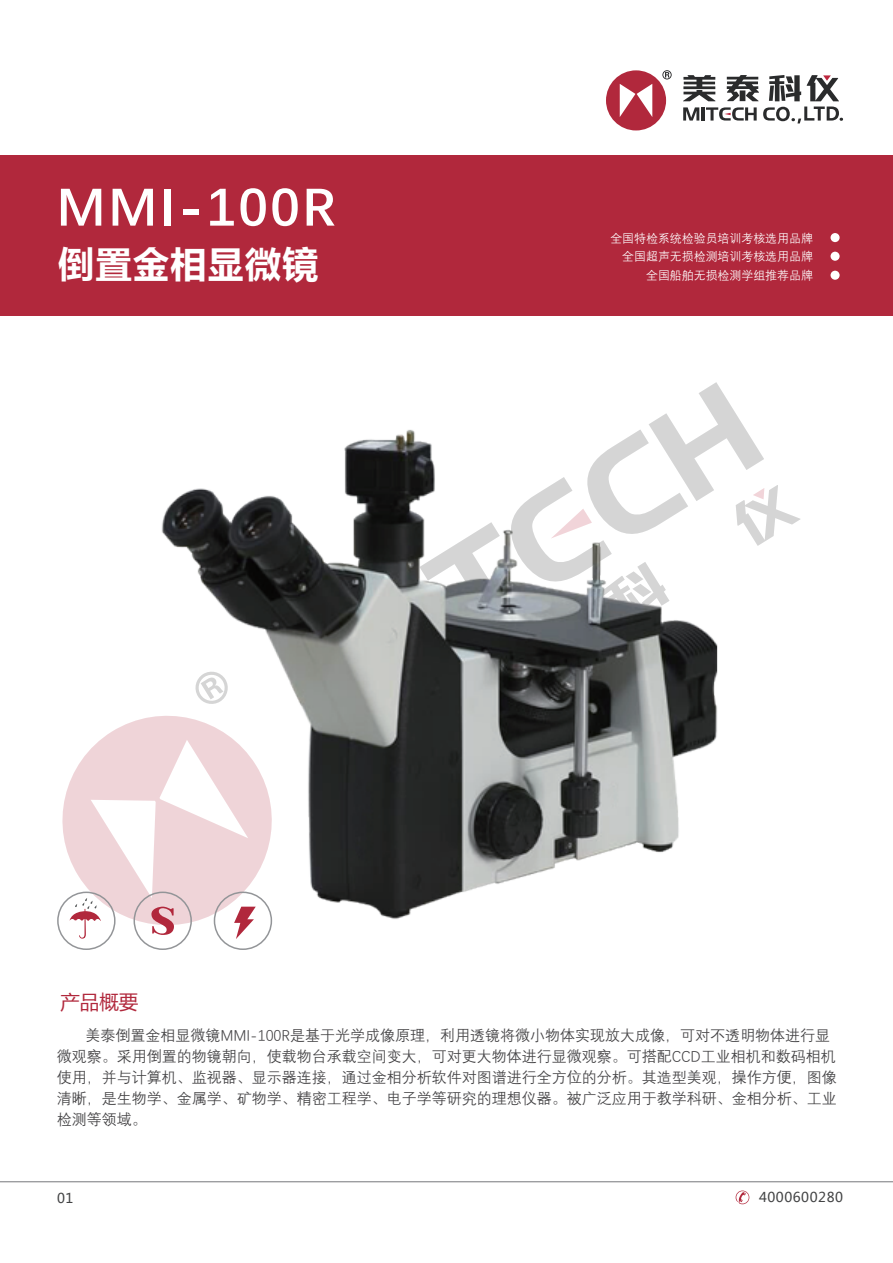
<style>
.page{position:relative;width:893px;height:1263px;background:#fff}
.page>*{position:absolute;margin:0;border:0;box-sizing:border-box;transform-origin:0 0}
.t1{font:700 53.55px "Deng Xian";letter-spacing:.04em;color:#fff}
.t2{font:700 36px "Microsoft Ya Hei";letter-spacing:.04em;color:#fff}
.t3{font:19.5px "Microsoft Ya Hei";color:#b1283c}
.t4{font:15px/21px "Deng Xian";color:#424143}
.t5{font:13.5px "Microsoft Ya Hei";letter-spacing:.04em;color:#424344}
.t6{font:11.85px/18.3px "Deng Xian";color:#fff;text-align:right}
</style>
<div class="page">
<svg style="left:683px;top:107px;width:16px;height:14px"></svg>
<hr style="left:702px;top:107px;width:3px;height:14px;background:#2a2b2c">
<svg style="left:706px;top:107px;width:51px;height:14px"></svg>
<svg style="left:662px;top:70px;width:10px;height:9px"></svg>
<div style="left:606px;top:70px;width:60px;height:60px;background:#b1283c;border-radius:50%"></div>
<svg style="left:620px;top:84px;width:32px;height:33px"></svg>
<svg style="left:683px;top:75px;width:156px;height:26px"></svg>
<svg style="left:763px;top:107px;width:80px;height:16px"></svg>
<svg style="left:736px;top:1190px;width:13px;height:14px"></svg>
<div style="left:0;top:155px;width:893px;height:160px;background:#b1283c"></div>
<svg style="left:62px;top:763px;width:18px;height:176px"></svg>
<div style="left:830px;top:233px;width:10px;height:9px;background:#fff;border-radius:50%"></div>
<div style="left:830px;top:252px;width:10px;height:9px;background:#fff;border-radius:50%"></div>
<div style="left:830px;top:271px;width:10px;height:9px;background:#fff;border-radius:50%"></div>
<img style="left:80px;top:315px;width:749px;height:635px">
<h1 class="t1" style="left:56px;top:171px;width:281px">MMI-100R</h1>
<h2 class="t2" style="left:58px;top:239px;width:262px">倒置金相显微镜</h2>
<p class="t6" style="left:610px;top:229px;width:204px">全国特检系统检验员培训考核选用品牌全国超声无损检测培训考核选用品牌全国船舶无损检测学组推荐品牌</p>
<h3 class="t3" style="left:60px;top:988px;width:79px">产品概要</h3>
<p class="t4" style="left:57px;top:1024px;width:782px;text-indent:29px">美泰倒置金相显微镜MMI-100R是基于光学成像原理，利用透镜将微小物体实现放大成像，可对不透明物体进行显微观察。采用倒置的物镜朝向，使载物台承载空间变大，可对更大物体进行显微观察。可搭配CCD工业相机和数码相机使用，并与计算机、监视器、显示器连接，通过金相分析软件对图谱进行全方位的分析。其造型美观，操作方便，图像清晰，是生物学、金属学、矿物学、精密工程学、电子学等研究的理想仪器。被广泛应用于教学科研、金相分析、工业检测等领域。</p>
<p class="t5" style="left:57px;top:1189px;width:18px">01</p>
<p class="t5" style="left:759px;top:1188px;width:85px">4000600280</p>
</div>
